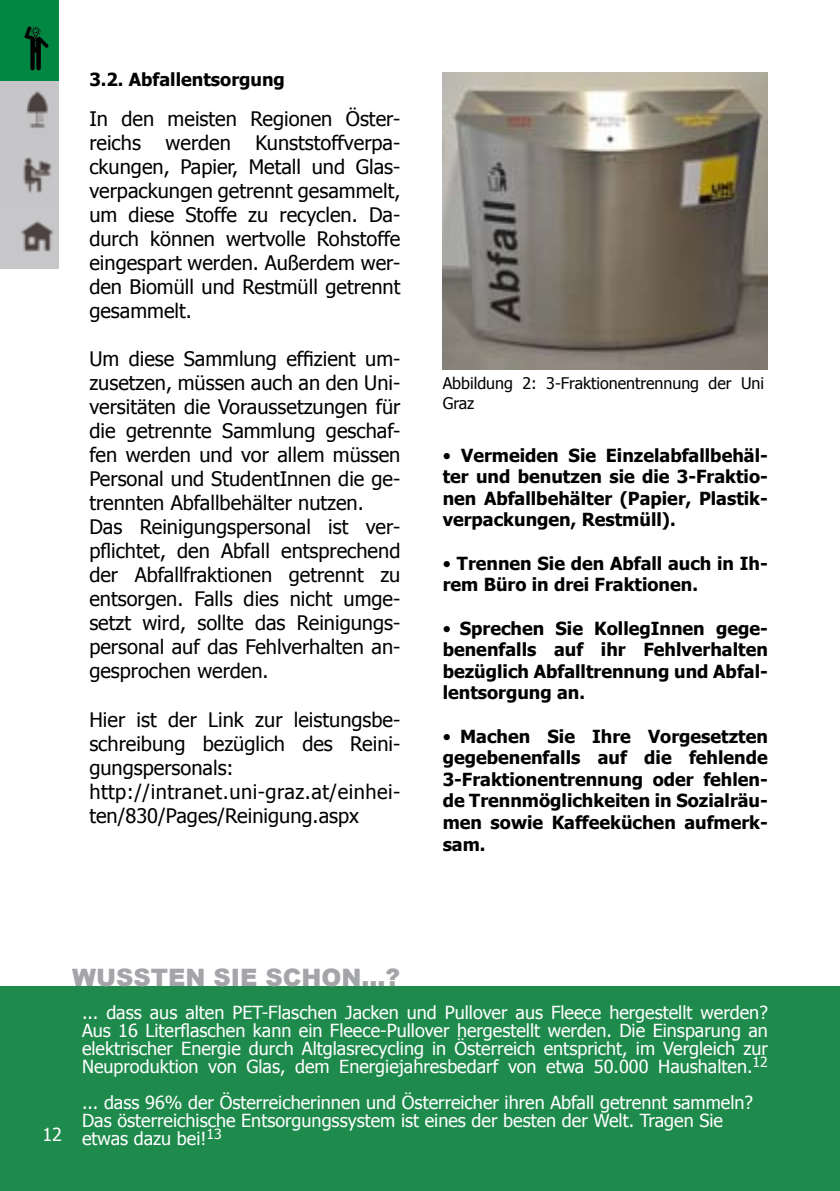
<style>
.page{position:relative;width:840px;height:1191px;background:#fff}
.page>*{position:absolute;margin:0;border:0;box-sizing:border-box;transform-origin:0 0}
.t1{font:900 24px "Arial";color:#a3a5a8}
.t2{font:20px/24px "Tahoma";color:#000}
.t3{font:18px/18px "Tahoma";color:#fff;text-align:justify}
.t4{font:700 18px/21.6px "Tahoma";color:#000;text-align:justify}
.t5{font:16px/19.2px "Tahoma";color:#000}
.s1{font-weight:400}
</style>
<div class="page">
<img style="left:0;top:207px;width:59px;height:61px">
<svg style="left:0;top:80px;width:59px;height:126px;background:#b8b7b9"></svg>
<svg style="left:0;top:0;width:59px;height:80px;background:#007a3c"></svg>
<div style="left:0;top:986px;width:839px;height:205px;background:#1e8b4c"></div>
<img style="left:442px;top:72px;width:325px;height:297px">
<p class="t4" style="left:89px;top:67px;width:197px">3.2. Abfallentsorgung</p>
<p class="t2" style="left:89px;top:106px;width:312px;text-align:justify">In den meisten Regionen Öster&shy;reichs werden Kunststoffverpa&shy;ckungen, Papier, Metall und Glas&shy;verpackungen getrennt gesammelt, um diese Stoffe zu recyclen. Da&shy;durch können wertvolle Rohstoffe eingespart werden. Außerdem wer&shy;den Biomüll und Restmüll getrennt gesammelt.</p>
<p class="t2" style="left:89px;top:346px;width:312px">Um diese Sammlung effizient um&shy;zusetzen, müssen auch an den Uni&shy;versitäten die Voraussetzungen für die getrennte Sammlung geschaf&shy;fen werden und vor allem müssen Personal und StudentInnen die ge&shy;trennten Abfallbehälter nutzen.<br>Das Reinigungspersonal ist ver&shy;pflichtet, den Abfall entsprechend der Abfallfraktionen getrennt zu entsorgen. Falls dies nicht umge&shy;setzt wird, sollte das Reinigungs&shy;personal auf das Fehlverhalten an&shy;gesprochen werden.</p>
<p class="t2" style="left:89px;top:706px;width:312px">Hier ist der Link zur leistungsbe&shy;schreibung bezüglich des Reini&shy;gungspersonals: http://intranet.uni-graz.at/einhei&shy;ten/830/Pages/Reinigung.aspx</p>
<p class="t5" style="left:442px;top:373px;width:323px">Abbildung 2: 3-Fraktionentrennung der Uni<br>Graz</p>
<p class="t4" style="left:442px;top:443px;width:326px"><span class="s1">•</span> Vermeiden Sie Einzelabfallbehäl&shy;ter und benutzen sie die 3-Fraktio&shy;nen Abfallbehälter (Papier, Plastik&shy;verpackungen, Restmüll).</p>
<p class="t4" style="left:442px;top:551px;width:326px"><span class="s1">•</span> Trennen Sie den Abfall auch in Ih&shy;rem Büro in drei Fraktionen.</p>
<p class="t4" style="left:442px;top:616px;width:326px"><span class="s1">•</span> Sprechen Sie KollegInnen gege&shy;benenfalls auf ihr Fehlverhalten bezüglich Abfalltrennung und Abfal&shy;lentsorgung an.</p>
<p class="t4" style="left:442px;top:724px;width:326px"><span class="s1">•</span> Machen Sie Ihre Vorgesetzten gegebenenfalls auf die fehlende 3-Fraktionentrennung oder fehlen&shy;de Trennmöglichkeiten in Sozialräu&shy;men sowie Kaffeeküchen aufmerk&shy;sam.</p>
<p class="t3" style="left:42px;top:1124px;width:21px">12</p>
<p class="t1" style="left:72px;top:960px;width:329px">WUSSTEN SIE SCHON...?</p>
<p class="t3" style="left:82px;top:1002px;width:687px">... dass aus alten PET-Flaschen Jacken und Pullover aus Fleece hergestellt werden?<br>Aus 16 Literflaschen kann ein Fleece-Pullover hergestellt werden. Die Einsparung an elektrischer Energie durch Altglasrecycling in Österreich entspricht, im Vergleich zur Neuproduktion von Glas, dem Energiejahresbedarf von etwa 50.000 Haushalten.<sup>12</sup></p>
<p class="t3" style="left:82px;top:1092px;width:672px;text-align:left">... dass 96% der Österreicherinnen und Österreicher ihren Abfall getrennt sammeln?<br>Das österreichische Entsorgungssystem ist eines der besten der Welt. Tragen Sie etwas dazu bei!<sup>13</sup></p>
</div>
